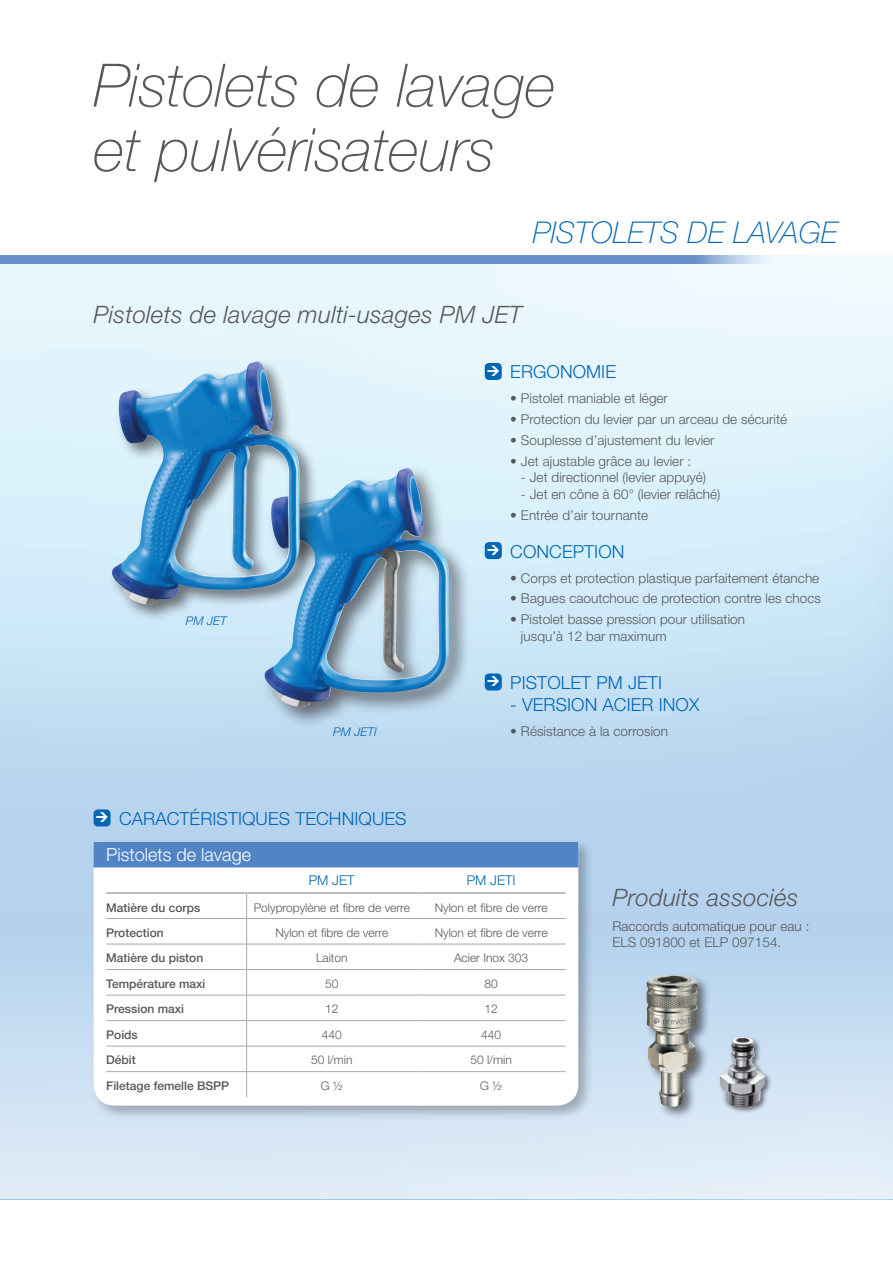
<style>
.page{position:relative;width:893px;height:1263px;background:#fff}
.page>*{position:absolute;margin:0;border:0;box-sizing:border-box;transform-origin:0 0}
.t1{font:italic 100 60px/64.5px "Helvetica Neue LT Std";color:#57585a}
.t2{font:italic 100 30px "Helvetica Neue LT Std";color:#0166b3}
.t3{font:italic 300 24px "Helvetica Neue LT Std";letter-spacing:.01em;color:#57585a}
.t4{font:300 18px "Helvetica Neue LT Std";letter-spacing:.005em;color:#0166b3}
.t5{font:300 18px "Helvetica Neue LT Std";color:#fff}
.t6{font:300 13.5px/16.5px "Helvetica Neue LT Std";letter-spacing:.005em;color:#57585a}
.t7{font:300 13.5px "Helvetica Neue LT Std";color:#0166b3}
.t8{font:300 12px "Helvetica Neue LT Std";color:#57585a}
.t9{font:500 12px "Helvetica Neue LT Std";color:#57585a}
.t10{font:italic 300 12px "Helvetica Neue LT Std";letter-spacing:.005em;color:#0166b3}
</style>
<div class="page">
<img style="left:0;top:264px;width:893px;height:586px">
<svg style="left:0;top:255px;width:893px;height:9px;background:#82a3d3"></svg>
<div style="left:0;top:850px;width:893px;height:349px;background:linear-gradient(to bottom,#accdec,#e2edf8)"></div>
<div style="left:260px;top:464px;width:211px;height:265px;background:#231f20;opacity:.6"></div>
<img style="left:264px;top:468px;width:185px;height:239px">
<div style="left:485px;top:363px;width:17px;height:17px;background:#0166b3;border-radius:4px"></div>
<div style="left:485px;top:542px;width:17px;height:17px;background:#0166b3;border-radius:4px"></div>
<div style="left:109px;top:358px;width:209px;height:265px;background:#231f20;opacity:.6"></div>
<img style="left:111px;top:361px;width:189px;height:244px">
<div style="left:91px;top:839px;width:502px;height:282px;background:#231f20;opacity:.3"></div>
<svg style="left:94px;top:867px;width:484px;height:239px"></svg>
<div style="left:94px;top:842px;width:484px;height:25px;background:#5084c4"></div>
<hr style="left:106px;top:892px;width:141px;height:2px;background:#a8a9ad">
<hr style="left:247px;top:892px;width:170px;height:2px;background:#a8a9ad">
<hr style="left:417px;top:892px;width:149px;height:2px;background:#a8a9ad">
<svg style="left:246px;top:894px;width:1px;height:203px"></svg>
<hr style="left:106px;top:918px;width:141px;height:1px;background:#a8a9ad">
<hr style="left:247px;top:918px;width:170px;height:1px;background:#a8a9ad">
<hr style="left:417px;top:918px;width:149px;height:1px;background:#a8a9ad">
<hr style="left:106px;top:944px;width:141px;height:1px;background:#a8a9ad">
<hr style="left:247px;top:944px;width:170px;height:1px;background:#a8a9ad">
<hr style="left:417px;top:944px;width:149px;height:1px;background:#a8a9ad">
<hr style="left:106px;top:969px;width:141px;height:1px;background:#a8a9ad">
<hr style="left:247px;top:969px;width:170px;height:1px;background:#a8a9ad">
<hr style="left:417px;top:969px;width:149px;height:1px;background:#a8a9ad">
<hr style="left:106px;top:995px;width:141px;height:1px;background:#a8a9ad">
<hr style="left:247px;top:995px;width:170px;height:1px;background:#a8a9ad">
<hr style="left:417px;top:995px;width:149px;height:1px;background:#a8a9ad">
<hr style="left:106px;top:1020px;width:141px;height:1px;background:#a8a9ad">
<hr style="left:247px;top:1020px;width:170px;height:1px;background:#a8a9ad">
<hr style="left:417px;top:1020px;width:149px;height:1px;background:#a8a9ad">
<hr style="left:106px;top:1046px;width:141px;height:1px;background:#a8a9ad">
<hr style="left:247px;top:1046px;width:170px;height:1px;background:#a8a9ad">
<hr style="left:417px;top:1046px;width:149px;height:1px;background:#a8a9ad">
<hr style="left:106px;top:1071px;width:141px;height:1px;background:#a8a9ad">
<hr style="left:247px;top:1071px;width:170px;height:1px;background:#a8a9ad">
<hr style="left:417px;top:1071px;width:149px;height:1px;background:#a8a9ad">
<div style="left:94px;top:809px;width:17px;height:17px;background:#0166b3;border-radius:4px"></div>
<div style="left:485px;top:673px;width:17px;height:17px;background:#0166b3;border-radius:4px"></div>
<div style="left:644px;top:972px;width:67px;height:148px;background:#231f20;opacity:.6"></div>
<img style="left:646px;top:975px;width:51px;height:132px">
<div style="left:718px;top:1035px;width:54px;height:79px;background:#231f20;opacity:.6"></div>
<img style="left:720px;top:1037px;width:45px;height:70px">
<h1 class="t1" style="left:94px;top:53px;width:464px">Pistolets de lavage et pulvérisateurs</h1>
<h2 class="t2" style="left:533px;top:215px;width:306px">PISTOLETS DE LAVAGE</h2>
<h3 class="t3" style="left:94px;top:300px;width:430px">Pistolets de lavage multi-usages PM JET</h3>
<p class="t10" style="left:186px;top:614px;width:42px">PM JET</p>
<p class="t10" style="left:333px;top:724px;width:45px">PM JETI</p>
<h3 class="t4" style="left:119px;top:807px;width:289px">CARACTÉRISTIQUES TECHNIQUES</h3>
<h3 class="t5" style="left:106px;top:844px;width:146px">Pistolets de lavage</h3>
<h3 class="t4" style="left:510px;top:361px;width:107px">ERGONOMIE</h3>
<p class="t6" style="left:510px;top:390px;width:159px">• Pistolet maniable et léger</p>
<p class="t6" style="left:510px;top:411px;width:278px">• Protection du levier par un arceau de sécurité</p>
<p class="t6" style="left:510px;top:432px;width:206px">• Souplesse d’ajustement du levier</p>
<p class="t6" style="left:510px;top:452px;width:182px">• Jet ajustable grâce au levier :</p>
<p class="t6" style="left:521px;top:469px;width:187px">- Jet directionnel (levier appuyé)</p>
<p class="t6" style="left:521px;top:485px;width:201px">- Jet en cône à 60° (levier relâché)</p>
<p class="t6" style="left:510px;top:506px;width:139px">• Entrée d’air tournante</p>
<h3 class="t4" style="left:510px;top:540px;width:116px">CONCEPTION</h3>
<p class="t6" style="left:510px;top:569px;width:311px">• Corps et protection plastique parfaitement étanche</p>
<p class="t6" style="left:510px;top:590px;width:312px">• Bagues caoutchouc de protection contre les chocs</p>
<p class="t6" style="left:521px;top:611px;width:226px;text-indent:-11px">• Pistolet basse pression pour utilisation jusqu’à 12 bar maximum</p>
<h3 class="t4" style="left:510px;top:672px;width:153px">PISTOLET PM JETI</h3>
<h3 class="t4" style="left:510px;top:693px;width:191px">- VERSION ACIER INOX</h3>
<p class="t6" style="left:510px;top:722px;width:159px">• Résistance à la corrosion</p>
<p class="t7" style="left:309px;top:872px;width:47px">PM JET</p>
<p class="t7" style="left:467px;top:872px;width:50px">PM JETI</p>
<p class="t9" style="left:106px;top:900px;width:96px">Matière du corps</p>
<p class="t8" style="left:254px;top:900px;width:158px">Polypropylène et fibre de verre</p>
<p class="t8" style="left:435px;top:900px;width:114px">Nylon et fibre de verre</p>
<p class="t9" style="left:106px;top:925px;width:59px">Protection</p>
<p class="t8" style="left:275px;top:925px;width:114px">Nylon et fibre de verre</p>
<p class="t8" style="left:435px;top:925px;width:114px">Nylon et fibre de verre</p>
<p class="t9" style="left:106px;top:951px;width:98px">Matière du piston</p>
<p class="t8" style="left:316px;top:951px;width:33px">Laiton</p>
<p class="t8" style="left:454px;top:951px;width:76px">Acier Inox 303</p>
<p class="t9" style="left:106px;top:976px;width:101px">Température maxi</p>
<p class="t8" style="left:325px;top:976px;width:15px">50</p>
<p class="t8" style="left:484px;top:976px;width:15px">80</p>
<p class="t9" style="left:106px;top:1002px;width:79px">Pression maxi</p>
<p class="t8" style="left:325px;top:1002px;width:15px">12</p>
<p class="t8" style="left:484px;top:1002px;width:15px">12</p>
<p class="t9" style="left:106px;top:1027px;width:33px">Poids</p>
<p class="t8" style="left:322px;top:1027px;width:22px">440</p>
<p class="t8" style="left:481px;top:1027px;width:22px">440</p>
<p class="t9" style="left:106px;top:1053px;width:31px">Débit</p>
<p class="t8" style="left:311px;top:1053px;width:43px">50 l/min</p>
<p class="t8" style="left:470px;top:1053px;width:43px">50 l/min</p>
<p class="t9" style="left:106px;top:1079px;width:124px">Filetage femelle BSPP</p>
<p class="t8" style="left:321px;top:1078px;width:24px">G ½</p>
<p class="t8" style="left:480px;top:1078px;width:24px">G ½</p>
<h3 class="t3" style="left:612px;top:883px;width:188px">Produits associés</h3>
<p class="t6" style="left:612px;top:917px;width:199px">Raccords automatique pour eau :<br>ELS 091800 et ELP 097154.</p>
</div>
